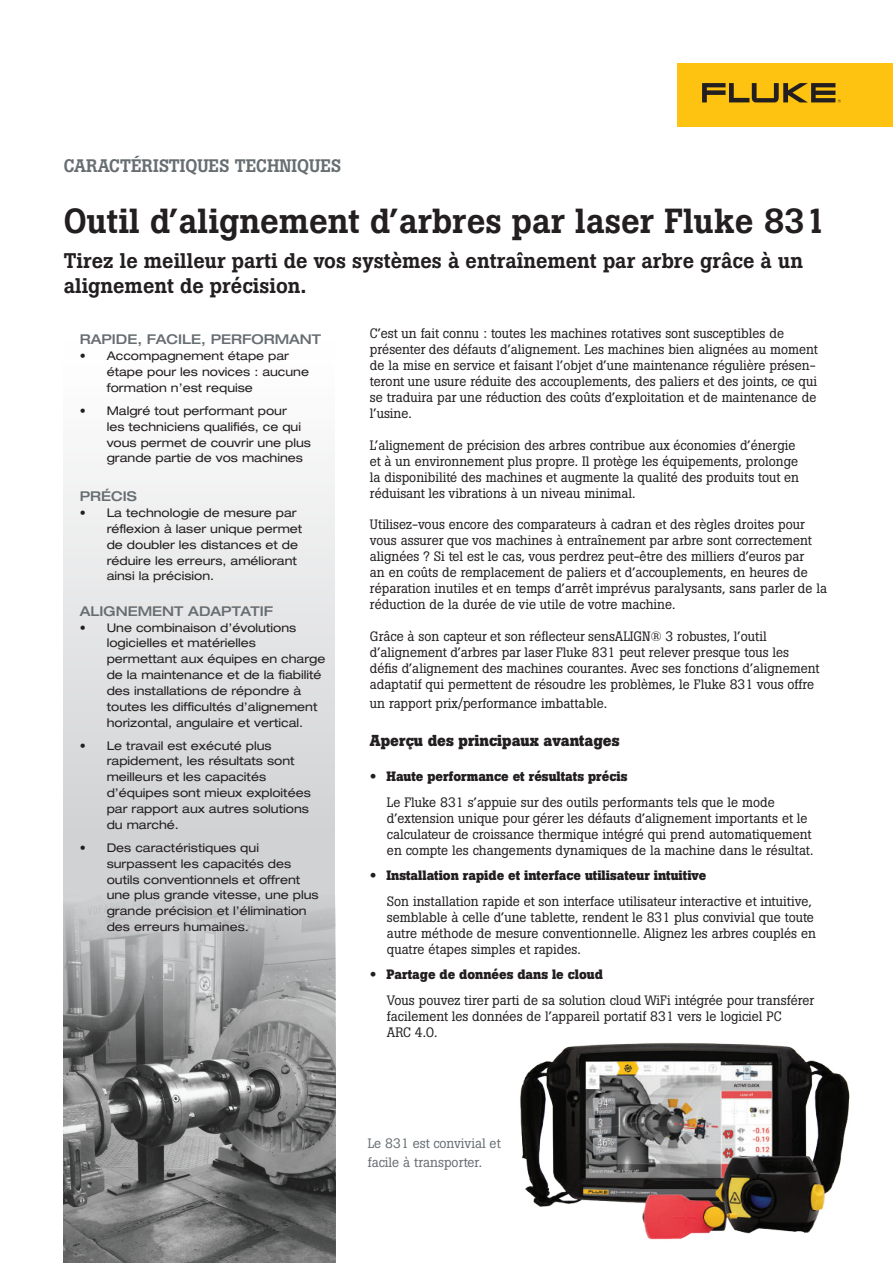
<style>
.page{position:relative;width:893px;height:1263px;background:#fff}
.page>*{position:absolute;margin:0;border:0;box-sizing:border-box;transform-origin:0 0}
.t1{font:500 34.5px "Boton Pro";color:#231f20}
.t2{font:500 21px/25.5px "Boton Pro";color:#231f20}
.t3{font:500 18px "Boton Pro";color:#676e72}
.t4{font:700 15.75px "Boton Pro";color:#231f20}
.t5{font:13.5px/15.9px "Boton Pro";color:#231f20}
.t6{font:500 expanded 13.5px "Helvetica Neue LT Pro";color:#676e72}
.t7{font:13.5px/19.2px "Boton Pro";color:#676e72}
.t8{font:expanded 12px/15.9px "Helvetica Neue LT Pro";color:#231f20}
.s1{font-family:"Helvetica Neue LT Pro";font-weight:100;font-stretch:expanded}
.s2{font-weight:700}
</style>
<div class="page">
<svg style="left:64px;top:460px;width:271px;height:433px;background:#e0e0e2"></svg>
<img style="left:64px;top:893px;width:272px;height:370px">
<img style="left:520px;top:1043px;width:330px;height:197px">
<div style="left:677px;top:64px;width:216px;height:63px;background:#fec210"></div>
<svg style="left:702px;top:83px;width:139px;height:19px"></svg>
<h3 class="t3" style="left:64px;top:154px;width:279px">CARACTÉRISTIQUES TECHNIQUES</h3>
<h1 class="t1" style="left:64px;top:198px;width:764px">Outil d’alignement d’arbres par laser Fluke 831</h1>
<h2 class="t2" style="left:64px;top:248px;width:741px">Tirez le meilleur parti de vos systèmes à entraînement par arbre grâce à un alignement de précision.</h2>
<p class="t6" style="left:80px;top:331px;width:243px">RAPIDE, FACILE, PERFORMANT</p>
<p class="t8" style="left:107px;top:348px;width:204px;text-indent:-27px">• Accompagnement étape par étape pour les novices : aucune formation n’est requise</p>
<p class="t8" style="left:107px;top:402px;width:206px;text-indent:-27px">• Malgré tout performant pour<br>les techniciens qualifiés, ce qui vous permet de couvrir une plus grande partie de vos machines</p>
<p class="t6" style="left:80px;top:487px;width:59px">PRÉCIS</p>
<p class="t8" style="left:107px;top:504px;width:197px;text-indent:-27px">• La technologie de mesure par réflexion à laser unique permet de doubler les distances et de réduire les erreurs, améliorant ainsi la précision.</p>
<p class="t6" style="left:80px;top:602px;width:195px">ALIGNEMENT ADAPTATIF</p>
<p class="t8" style="left:107px;top:619px;width:220px;text-indent:-27px">• Une combinaison d’évolutions logicielles et matérielles permettant aux équipes en charge de la maintenance et de la fiabilité des installations de répondre à toutes les difficultés d’alignement horizontal, angulaire et vertical.</p>
<p class="t8" style="left:107px;top:737px;width:206px;text-indent:-27px">• Le travail est exécuté plus rapidement, les résultats sont meilleurs et les capacités d’équipes sont mieux exploitées par rapport aux autres solutions du marché.</p>
<p class="t8" style="left:107px;top:839px;width:213px;text-indent:-27px">• Des caractéristiques qui surpassent les capacités des outils conventionnels et offrent une plus grande vitesse, une plus grande précision et l’élimination des erreurs humaines.</p>
<p class="t5" style="left:370px;top:325px;width:450px">C’est un fait connu : toutes les machines rotatives sont susceptibles de présenter des défauts d’alignement. Les machines bien alignées au moment de la mise en service et faisant l’objet d’une maintenance régulière présen&shy;teront une usure réduite des accouplements, des paliers et des joints, ce qui se traduira par une réduction des coûts d’exploitation et de maintenance de l’usine.</p>
<p class="t5" style="left:370px;top:437px;width:431px">L’alignement de précision des arbres contribue aux économies d’énergie et à un environnement plus propre. Il protège les équipements, prolonge la disponibilité des machines et augmente la qualité des produits tout en réduisant les vibrations à un niveau minimal.</p>
<p class="t5" style="left:370px;top:517px;width:459px">Utilisez-vous encore des comparateurs à cadran et des règles droites pour vous assurer que vos machines à entraînement par arbre sont correctement alignées ? Si tel est le cas, vous perdrez peut-être des milliers d’euros par<br>an en coûts de remplacement de paliers et d’accouplements, en heures de réparation inutiles et en temps d’arrêt imprévus paralysants, sans parler de la réduction de la durée de vie utile de votre machine.</p>
<p class="t5" style="left:370px;top:628px;width:451px">Grâce à son capteur et son réflecteur sensALIGN® 3 robustes, l’outil d’alignement d’arbres par laser Fluke 831 peut relever presque tous les défis d’alignement des machines courantes. Avec ses fonctions d’alignement adaptatif qui permettent de résoudre les problèmes, le Fluke 831 vous offre</p>
<p class="t5" style="left:370px;top:695px;width:239px">un rapport prix/performance imbattable.</p>
<p class="t4" style="left:370px;top:731px;width:251px">Aperçu des principaux avantages</p>
<p class="t5" style="left:387px;top:764px;width:389px;line-height:25.5px;text-indent:-17px"><span class="s1">•</span> <span class="s2">Haute performance et résultats précis<br></span>Le Fluke 831 s’appuie sur des outils performants tels que le mode</p>
<p class="t5" style="left:387px;top:810px;width:428px">d’extension unique pour gérer les défauts d’alignement importants et le calculateur de croissance thermique intégré qui prend automatiquement en compte les changements dynamiques de la machine dans le résultat.</p>
<p class="t5" style="left:387px;top:863px;width:426px;line-height:25.5px;text-indent:-17px"><span class="s1">•</span> <span class="s2">Installation rapide et interface utilisateur intuitive<br></span>Son installation rapide et son interface utilisateur interactive et intuitive,</p>
<p class="t5" style="left:387px;top:909px;width:431px">semblable à celle d’une tablette, rendent le 831 plus convivial que toute autre méthode de mesure conventionnelle. Alignez les arbres couplés en quatre étapes simples et rapides.</p>
<p class="t5" style="left:387px;top:962px;width:429px;line-height:25.5px;text-indent:-17px"><span class="s1">•</span> <span class="s2">Partage de données dans le cloud<br></span>Vous pouvez tirer parti de sa solution cloud WiFi intégrée pour transférer</p>
<p class="t5" style="left:387px;top:1008px;width:396px">facilement les données de l’appareil portatif 831 vers le logiciel PC<br>ARC 4.0.</p>
<p class="t7" style="left:368px;top:1134px;width:135px">Le 831 est convivial et facile à transporter.</p>
</div>
